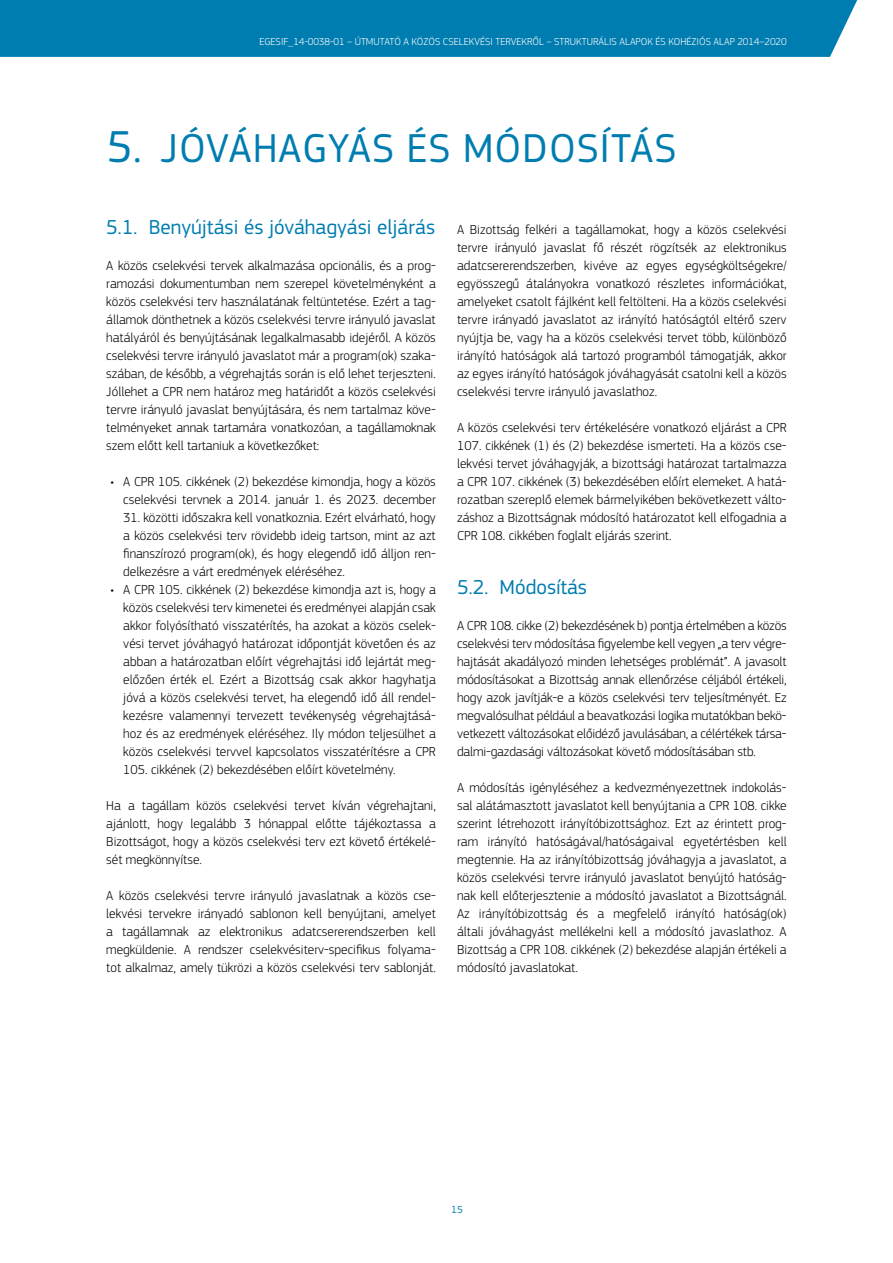
<style>
.page{position:relative;width:893px;height:1263px;background:#fff}
.page>*{position:absolute;margin:0;border:0;box-sizing:border-box;transform-origin:0 0}
.t1{font:42px "EC Square Sans Pro";letter-spacing:.02em;color:#007db0}
.t2{font:21px "EC Square Sans Pro";color:#007db0}
.Body{font:300 13.5px/18px "EC Square Sans Pro";color:#000;text-align:justify}
.t3{font:300 10.5px "EC Square Sans Pro";letter-spacing:.005em;color:#fff}
.t4{font:10.5px "EC Square Sans Pro";color:#007db0}
.s1{font-size:46.5px}
</style>
<div class="page">
<div style="left:1px;top:0;width:857px;height:57px;background:#007db0"></div>
<hr style="left:0;top:0;width:1px;height:57px;background:#007db0">
<p class="t3" style="left:259px;top:35px;width:529px">EGESIF_14-0038-01 – ÚTMUTATÓ A KÖZÖS CSELEKVÉSI TERVEKRŐL – STRUKTURÁLIS ALAPOK ÉS KOHÉZIÓS ALAP 2014–2020</p>
<p class="t1" style="left:107px;top:124px;width:571px"><span class="s1">5.</span> JÓVÁHAGYÁS ÉS MÓDOSÍTÁS</p>
<p class="t2" style="left:106px;top:215px;width:330px">5.1. Benyújtási és jóváhagyási eljárás</p>
<p class="Body" style="left:106px;top:256px;width:331px">A közös cselekvési tervek alkalmazása opcionális, és a prog&shy;ramozási dokumentumban nem szerepel követelményként a közös cselekvési terv használatának feltüntetése. Ezért a tag&shy;államok dönthetnek a közös cselekvési tervre irányuló javaslat hatályáról és benyújtásának legalkalmasabb idejéről. A közös cselekvési tervre irányuló javaslatot már a program(ok) szaka&shy;szában, de később, a végrehajtás során is elő lehet terjeszteni.<br>Jóllehet a CPR nem határoz meg határidőt a közös cselekvési tervre irányuló javaslat benyújtására, és nem tartalmaz köve&shy;telményeket annak tartamára vonatkozóan, a tagállamoknak szem előtt kell tartaniuk a következőket:</p>
<p class="Body" style="left:111px;top:472px;width:327px;text-align:right">• A CPR 105. cikkének (2) bekezdése kimondja, hogy a közös cselekvési tervnek a 2014. január 1. és 2023. december</p>
<p class="Body" style="left:123px;top:508px;width:314px">31. közötti időszakra kell vonatkoznia. Ezért elvárható, hogy a közös cselekvési terv rövidebb ideig tartson, mint az azt finanszírozó program(ok), és hogy elegendő idő álljon ren&shy;delkezésre a várt eredmények eléréséhez.</p>
<p class="Body" style="left:123px;top:580px;width:314px;text-indent:-13px">• A CPR 105. cikkének (2) bekezdése kimondja azt is, hogy a közös cselekvési terv kimenetei és eredményei alapján csak akkor folyósítható visszatérítés, ha azokat a közös cselek&shy;vési tervet jóváhagyó határozat időpontját követően és az abban a határozatban előírt végrehajtási idő lejártát meg&shy;előzően érték el. Ezért a Bizottság csak akkor hagyhatja jóvá a közös cselekvési tervet, ha elegendő idő áll rendel&shy;kezésre valamennyi tervezett tevékenység végrehajtásá&shy;hoz és az eredmények eléréséhez. Ily módon teljesülhet a közös cselekvési tervvel kapcsolatos visszatérítésre a CPR 105. cikkének (2) bekezdésében előírt követelmény.</p>
<p class="Body" style="left:106px;top:796px;width:331px">Ha a tagállam közös cselekvési tervet kíván végrehajtani, ajánlott, hogy legalább 3 hónappal előtte tájékoztassa a Bizottságot, hogy a közös cselekvési terv ezt követő értékelé&shy;sét megkönnyítse.</p>
<p class="Body" style="left:106px;top:886px;width:331px">A közös cselekvési tervre irányuló javaslatnak a közös cse&shy;lekvési tervekre irányadó sablonon kell benyújtani, amelyet a tagállamnak az elektronikus adatcsererendszerben kell megküldenie. A rendszer cselekvésiterv-specifikus folyama&shy;tot alkalmaz, amely tükrözi a közös cselekvési terv sablonját.</p>
<p class="Body" style="left:457px;top:220px;width:331px">A Bizottság felkéri a tagállamokat, hogy a közös cselekvési tervre irányuló javaslat fő részét rögzítsék az elektronikus adatcsererendszerben, kivéve az egyes egységköltségekre/ egyösszegű átalányokra vonatkozó részletes információkat, amelyeket csatolt fájlként kell feltölteni. Ha a közös cselekvési tervre irányadó javaslatot az irányító hatóságtól eltérő szerv nyújtja be, vagy ha a közös cselekvési tervet több, különböző irányító hatóságok alá tartozó programból támogatják, akkor az egyes irányító hatóságok jóváhagyását csatolni kell a közös cselekvési tervre irányuló javaslathoz.</p>
<p class="Body" style="left:457px;top:418px;width:331px">A közös cselekvési terv értékelésére vonatkozó eljárást a CPR 107. cikkének (1) és (2) bekezdése ismerteti. Ha a közös cse&shy;lekvési tervet jóváhagyják, a bizottsági határozat tartalmazza a CPR 107. cikkének (3) bekezdésében előírt elemeket. A hatá&shy;rozatban szereplő elemek bármelyikében bekövetkezett válto&shy;záshoz a Bizottságnak módosító határozatot kell elfogadnia a CPR 108. cikkében foglalt eljárás szerint.</p>
<p class="t2" style="left:457px;top:575px;width:131px">5.2. Módosítás</p>
<p class="Body" style="left:457px;top:616px;width:331px">A CPR 108. cikke (2) bekezdésének b) pontja értelmében a közös cselekvési terv módosítása figyelembe kell vegyen „a terv végre&shy;hajtását akadályozó minden lehetséges problémát”. A javasolt módosításokat a Bizottság annak ellenőrzése céljából értékeli, hogy azok javítják-e a közös cselekvési terv teljesítményét. Ez megvalósulhat például a beavatkozási logika mutatókban bekö&shy;vetkezett változásokat előidéző javulásában, a célértékek társa&shy;dalmi-gazdasági változásokat követő módosításában stb.</p>
<p class="Body" style="left:457px;top:778px;width:331px">A módosítás igényléséhez a kedvezményezettnek indokolás&shy;sal alátámasztott javaslatot kell benyújtania a CPR 108. cikke szerint létrehozott irányítóbizottsághoz. Ezt az érintett prog&shy;ram irányító hatóságával/hatóságaival egyetértésben kell megtennie. Ha az irányítóbizottság jóváhagyja a javaslatot, a közös cselekvési tervre irányuló javaslatot benyújtó hatóság&shy;nak kell előterjesztenie a módosító javaslatot a Bizottságnál.<br>Az irányítóbizottság és a megfelelő irányító hatóság(ok) általi jóváhagyást mellékelni kell a módosító javaslathoz. A Bizottság a CPR 108. cikkének (2) bekezdése alapján értékeli a módosító javaslatokat.</p>
<p class="t4" style="left:451px;top:1203px;width:13px">15</p>
</div>
